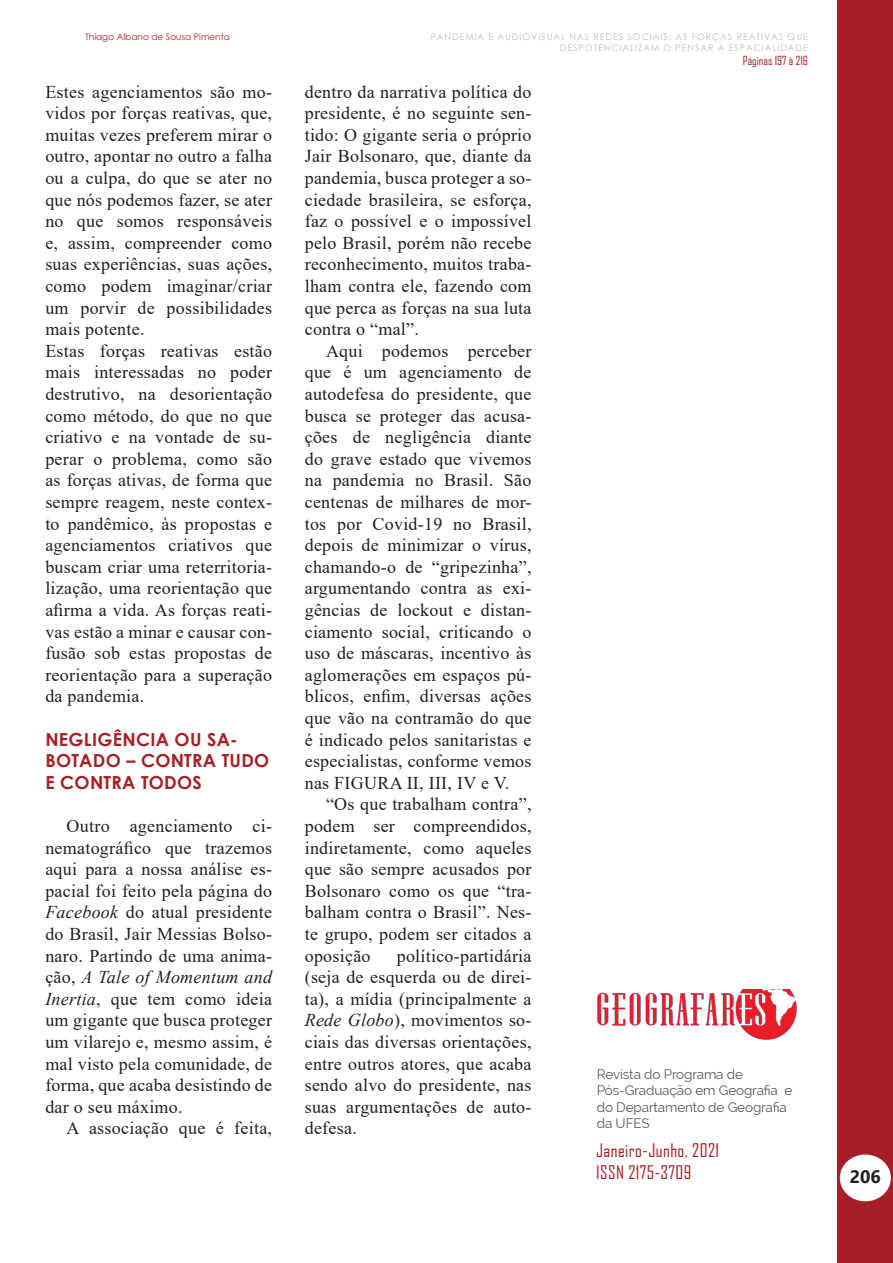
<style>
.page{position:relative;width:893px;height:1263px;background:#fff}
.page>*{position:absolute;margin:0;border:0;box-sizing:border-box;transform-origin:0 0}
.Corpo_do_Texto_Ofici{font:18px/21.6px "Times New Roman";letter-spacing:.015em;color:#231f20;text-align:justify}
.TÍTULO_CENTURY{font:700 18px/21.6px "Century Gothic";letter-spacing:.015em;color:#a52025}
.t1{font:18px/21.6px "Agency FB";letter-spacing:.025em;color:#a52025}
.t2{font:700 18px "Segoe UI";color:#231f20}
.t3{font:13.5px/16.2px "Raleway";letter-spacing:-.01em;color:#57585a}
.t4{font:12px "Agency FB";color:#a52025}
.t5{font:9px/10.8px "Century Gothic";letter-spacing:.1em;color:#bcbdc0;text-align:right}
.t6{font:9px "Century Gothic";color:#a52025}
.s1{font-style:italic}
</style>
<div class="page">
<div style="left:838px;top:0;width:55px;height:1263px;background:#a52025"></div>
<div style="left:841px;top:1155px;width:49px;height:45px;background:#fff;border-radius:50%"></div>
<div style="left:840px;top:1154px;width:51px;height:47px;border:2px solid #fff;border-radius:50%"></div>
<img style="left:597px;top:989px;width:200px;height:51px">
<p class="t6" style="left:85px;top:30px;width:146px">Thiago Albano de Sousa Pimenta</p>
<p class="Corpo_do_Texto_Ofici" style="left:45px;top:80px;width:228px">Estes agenciamentos são mo&shy;vidos por forças reativas, que, muitas vezes preferem mirar o outro, apontar no outro a falha ou a culpa, do que se ater no que nós podemos fazer, se ater no que somos responsáveis e, assim, compreender como suas experiências, suas ações, como podem imaginar/criar um porvir de possibilidades mais potente.</p>
<p class="Corpo_do_Texto_Ofici" style="left:45px;top:339px;width:228px">Estas forças reativas estão mais interessadas no poder destrutivo, na desorientação como método, do que no que criativo e na vontade de su&shy;perar o problema, como são as forças ativas, de forma que sempre reagem, neste contex&shy;to pandêmico, às propostas e agenciamentos criativos que buscam criar uma reterritoria&shy;lização, uma reorientação que afirma a vida. As forças reati&shy;vas estão a minar e causar con&shy;fusão sob estas propostas de reorientação para a superação da pandemia.</p>
<p class="TÍTULO_CENTURY" style="left:45px;top:727px;width:226px">NEGLIGÊNCIA OU SA-<br>BOTADO – CONTRA TUDO<br>E CONTRA TODOS</p>
<p class="Corpo_do_Texto_Ofici" style="left:45px;top:815px;width:228px;text-indent:21px">Outro agenciamento ci&shy;nematográfico que trazemos aqui para a nossa análise es&shy;pacial foi feito pela página do <span class="s1">Facebook</span> do atual presidente do Brasil, Jair Messias Bolso&shy;naro. Partindo de uma anima&shy;ção, <span class="s1">A Tale of Momentum and Inertia</span>, que tem como ideia um gigante que busca proteger um vilarejo e, mesmo assim, é mal visto pela comunidade, de forma, que acaba desistindo de dar o seu máximo.</p>
<p class="Corpo_do_Texto_Ofici" style="left:67px;top:1117px;width:207px">A associação que é feita,</p>
<p class="t5" style="left:431px;top:31px;width:379px">PANDEMIA E AUDIOVISUAL NAS REDES SOCIAIS: AS FORÇAS REATIVAS QUE<br>DESPOTENCIALIZAM O PENSAR A ESPACIALIDADE</p>
<p class="t4" style="left:743px;top:53px;width:67px">Páginas 197 à 216</p>
<p class="Corpo_do_Texto_Ofici" style="left:305px;top:80px;width:228px">dentro da narrativa política do presidente, é no seguinte sen&shy;tido: O gigante seria o próprio Jair Bolsonaro, que, diante da pandemia, busca proteger a so&shy;ciedade brasileira, se esforça, faz o possível e o impossível pelo Brasil, porém não recebe reconhecimento, muitos traba&shy;lham contra ele, fazendo com que perca as forças na sua luta contra o “mal”.</p>
<p class="Corpo_do_Texto_Ofici" style="left:305px;top:339px;width:228px;text-indent:21px">Aqui podemos perceber que é um agenciamento de autodefesa do presidente, que busca se proteger das acusa&shy;ções de negligência diante do grave estado que vivemos na pandemia no Brasil. São centenas de milhares de mor&shy;tos por Covid-19 no Brasil, depois de minimizar o vírus, chamando-o de “gripezinha”, argumentando contra as exi&shy;gências de lockout e distan&shy;ciamento social, criticando o uso de máscaras, incentivo às aglomerações em espaços pú&shy;blicos, enfim, diversas ações que vão na contramão do que é indicado pelos sanitaristas e especialistas, conforme vemos nas FIGURA II, III, IV e V.</p>
<p class="Corpo_do_Texto_Ofici" style="left:305px;top:793px;width:228px;text-indent:21px">“Os que trabalham contra”, podem ser compreendidos, indiretamente, como aqueles que são sempre acusados por Bolsonaro como os que “tra&shy;balham contra o Brasil”. Nes&shy;te grupo, podem ser citados a oposição</p>
<p class="Corpo_do_Texto_Ofici" style="left:305px;top:944px;width:228px;text-indent:92px">político-partidária (seja de esquerda ou de direi&shy;ta), a mídia (principalmente a <span class="s1">Rede Globo</span>), movimentos so&shy;ciais das diversas orientações, entre outros atores, que acaba sendo alvo do presidente, nas suas argumentações de auto&shy;defesa.</p>
<p class="t3" style="left:597px;top:1066px;width:197px">Revista do Programa de<br>Pós-Graduação em Geografia e do Departamento de Geografia da UFES</p>
<p class="t1" style="left:596px;top:1139px;width:124px">Janeiro-Junho, 2021<br>ISSN 2175-3709</p>
<p class="t2" style="left:850px;top:1159px;width:33px">206</p>
</div>
